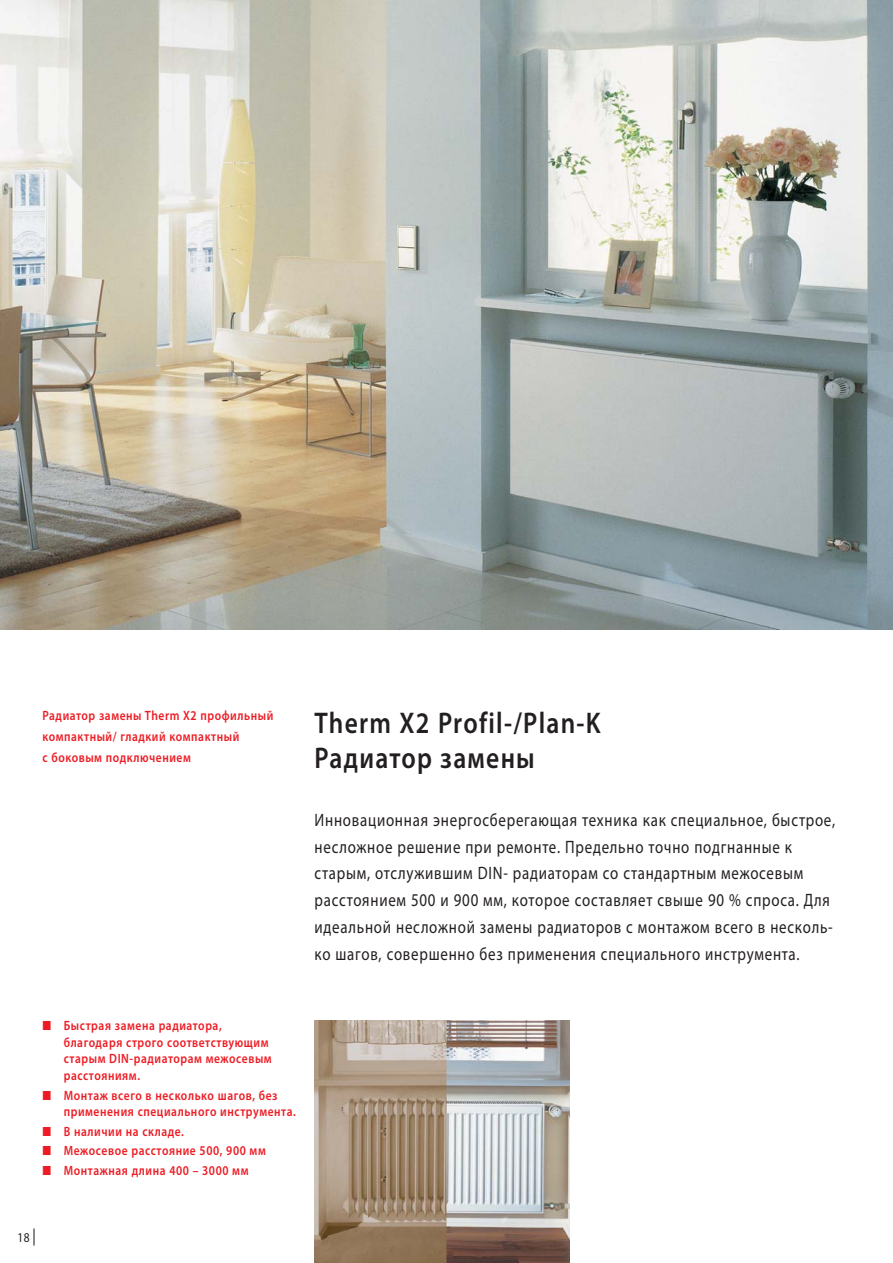
<style>
.page{position:relative;width:893px;height:1263px;background:#fff}
.page>*{position:absolute;margin:0;border:0;box-sizing:border-box;transform-origin:0 0}
.t1{font:600 30px/36px "Myriad Pro";letter-spacing:.05em;color:#231f20;scale:.85 1}
.t2{font:18px/27px "Myriad Pro";letter-spacing:.05em;color:#231f20;scale:.83 1}
.t3{font:600 13.5px/16.5px "Myriad Pro";letter-spacing:.05em;color:#ed1c24;scale:.85 1}
.t4{font:13.5px "Myriad Pro";color:#231f20;scale:.85 1}
</style>
<div class="page">
<svg style="left:33px;top:1229px;width:2px;height:17px"></svg>
<img style="left:0;top:0;width:892px;height:629px">
<img style="left:892px;top:0;width:1px;height:629px">
<img style="left:315px;top:1020px;width:255px;height:243px">
<p class="t3" style="left:43px;top:705px;width:273px;line-height:21px">Радиатор замены Therm X2 профильный компактный/ гладкий компактный<br>с боковым подключением</p>
<h1 class="t1" style="left:315px;top:705px;width:338px">Therm X2 Profil-/Plan-K<br>Радиатор замены</h1>
<p class="t2" style="left:315px;top:808px;width:629px">Инновационная энергосберегающая техника как специальное, быстрое, несложное решение при ремонте. Предельно точно подгнанные к старым, отслужившим DIN- радиаторам со стандартным межосевым расстоянием 500 и 900 мм, которое составляет свыше 90 % спроса. Для идеальной несложной замены радиаторов с монтажом всего в несколь&shy;ко шагов, совершенно без применения специального инструмента.</p>
<p class="t4" style="left:17px;top:1232px;width:16px">18</p>
<p class="t3" style="left:64px;top:1018px;width:246px">Быстрая замена радиатора, благодаря строго соответствующим старым DIN-радиаторам межосевым расстояниям.</p>
<p class="t3" style="left:64px;top:1087px;width:274px">Монтаж всего в несколько шагов, без применения специального инструмента.</p>
<p class="t3" style="left:64px;top:1122px;width:239px;line-height:19.6px">В наличии на складе.<br>Межосевое расстояние 500, 900 мм<br>Монтажная длина 400 – 3000 мм</p>
</div>
